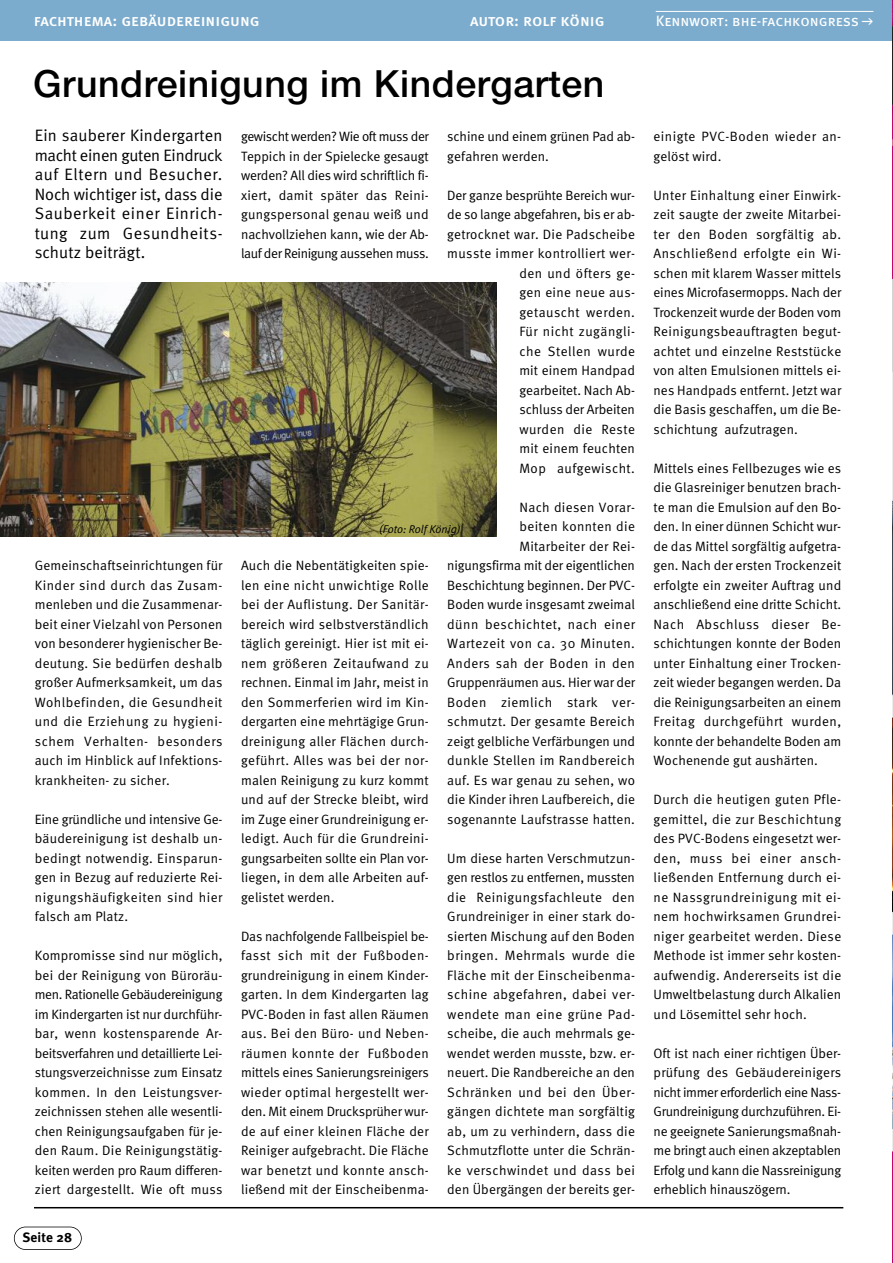
<style>
.page{position:relative;width:893px;height:1263px;background:#fff}
.page>*{position:absolute;margin:0;border:0;box-sizing:border-box;transform-origin:0 0}
.t1{font:500 37.5px "Helvetica Neue";letter-spacing:.015em;color:#000}
.t2{font:16.5px/19.5px "Meta Normal";letter-spacing:.03em;color:#000;text-align:justify}
.t3{font:16.5px "Meta Medium Caps";color:#fff}
.t4{font:15px "Meta Book Caps";color:#fff}
.t5{font:13.5px/19.5px "Meta Normal";letter-spacing:.01em;color:#000;text-align:justify}
.t6{font:13.5px/19.5px "Meta Normal";letter-spacing:.035em;color:#000}
.t7{font:700 13.5px "Meta";letter-spacing:.015em;color:#000}
.t8{font:italic 11.25px "Meta Normal";color:#000}
</style>
<div class="page">
<div style="left:0;top:0;width:893px;height:41px;background:#7babcd"></div>
<div style="left:14px;top:1226px;width:68px;height:24px;border:2px solid #000;border-radius:12px"></div>
<img style="left:892px;top:0;width:1px;height:1263px">
<hr style="left:656px;top:11px;width:217px;height:1px;background:#fff">
<img style="left:0;top:282px;width:497px;height:254px">
<hr style="left:34px;top:1207px;width:809px;height:1px;background:#000">
<p class="t3" style="left:34px;top:14px;width:227px">fachthema: gebäudereinigung</p>
<p class="t3" style="left:470px;top:14px;width:136px">autor: rolf könig</p>
<p class="t4" style="left:656px;top:15px;width:205px">Kennwort: bhe-fachkongress</p>
<h1 class="t1" style="left:33px;top:71px;width:573px">Grundreinigung im Kindergarten</h1>
<p class="t2" style="left:35px;top:127px;width:189px">Ein sauberer Kindergarten macht einen guten Eindruck auf Eltern und Besucher.<br>Noch wichtiger ist, dass die Sauberkeit einer Einrich&shy;tung zum Gesundheits&shy;schutz beiträgt.</p>
<p class="t5" style="left:241px;top:128px;width:189px">gewischt werden? Wie oft muss der Teppich in der Spielecke gesaugt werden? All dies wird schriftlich fi&shy;xiert, damit später das Reini&shy;gungspersonal genau weiß und nachvollziehen kann, wie der Ab&shy;lauf der Reinigung aussehen muss.</p>
<p class="t5" style="left:447px;top:128px;width:189px">schine und einem grünen Pad ab&shy;gefahren werden.</p>
<p class="t5" style="left:447px;top:186px;width:189px;text-align:right">Der ganze besprühte Bereich wur&shy;de so lange abgefahren, bis er ab&shy;getrocknet war. Die Padscheibe musste immer kontrolliert wer&shy;den und öfters ge-<br>gen eine neue aus-<br>getauscht werden.<br>Für nicht zugängli-<br>che Stellen wurde<br>mit einem Handpad<br>gearbeitet. Nach Ab-<br>schluss der Arbeiten<br>wurden die Reste<br>mit einem feuchten<br>Mop aufgewischt.</p>
<p class="t5" style="left:447px;top:498px;width:189px;text-align:right">Nach diesen Vorar-<br>beiten konnten die<br>Mitarbeiter der Rei&shy;nigungsfirma mit der eigentlichen<br>Beschichtung beginnen. Der PVC-<br>Boden wurde insgesamt zweimal dünn beschichtet, nach einer<br>Wartezeit von ca. 30 Minuten.<br>Anders sah der Boden in den<br>Gruppenräumen aus. Hier war der<br>Boden ziemlich stark ver&shy;schmutzt. Der gesamte Bereich zeigt gelbliche Verfärbungen und dunkle Stellen im Randbereich auf. Es war genau zu sehen, wo die Kinder ihren Laufbereich, die sogenannte Laufstrasse hatten.</p>
<p class="t5" style="left:447px;top:849px;width:189px">Um diese harten Verschmutzun&shy;gen restlos zu entfernen, mussten die Reinigungsfachleute den Grundreiniger in einer stark do&shy;sierten Mischung auf den Boden bringen. Mehrmals wurde die Fläche mit der Einscheibenma&shy;schine abgefahren, dabei ver&shy;wendete man eine grüne Pad&shy;scheibe, die auch mehrmals ge&shy;wendet werden musste, bzw. er&shy;neuert. Die Randbereiche an den Schränken und bei den Über&shy;gängen dichtete man sorgfältig ab, um zu verhindern, dass die Schmutzflotte unter die Schrän&shy;ke verschwindet und dass bei den Übergängen der bereits ger-</p>
<p class="t8" style="left:379px;top:525px;width:83px">(Foto: Rolf König)</p>
<p class="t5" style="left:241px;top:557px;width:189px">Auch die Nebentätigkeiten spie&shy;len eine nicht unwichtige Rolle bei der Auflistung. Der Sanitär&shy;bereich wird selbstverständlich täglich gereinigt. Hier ist mit ei&shy;nem größeren Zeitaufwand zu rechnen. Einmal im Jahr, meist in den Sommerferien wird im Kin&shy;dergarten eine mehrtägige Grun&shy;dreinigung aller Flächen durch&shy;geführt. Alles was bei der nor&shy;malen Reinigung zu kurz kommt und auf der Strecke bleibt, wird im Zuge einer Grundreinigung er&shy;ledigt. Auch für die Grundreini&shy;gungsarbeiten sollte ein Plan vor&shy;liegen, in dem alle Arbeiten auf&shy;gelistet werden.</p>
<p class="t5" style="left:241px;top:927px;width:189px">Das nachfolgende Fallbeispiel be&shy;fasst sich mit der Fußboden&shy;grundreinigung in einem Kinder&shy;garten. In dem Kindergarten lag PVC-Boden in fast allen Räumen aus. Bei den Büro- und Neben&shy;räumen konnte der Fußboden mittels eines Sanierungsreinigers wieder optimal hergestellt wer&shy;den. Mit einem Drucksprüher wur&shy;de auf einer kleinen Fläche der Reiniger aufgebracht. Die Fläche war benetzt und konnte ansch&shy;ließend mit der Einscheibenma-</p>
<p class="t5" style="left:35px;top:557px;width:189px">Gemeinschaftseinrichtungen für Kinder sind durch das Zusam&shy;menleben und die Zusammenar&shy;beit einer Vielzahl von Personen von besonderer hygienischer Be&shy;deutung. Sie bedürfen deshalb großer Aufmerksamkeit, um das Wohlbefinden, die Gesundheit und die Erziehung zu hygieni&shy;schem Verhalten- besonders auch im Hinblick auf Infektions&shy;krankheiten- zu sicher.</p>
<p class="t5" style="left:35px;top:810px;width:189px">Eine gründliche und intensive Ge&shy;bäudereinigung ist deshalb un&shy;bedingt notwendig. Einsparun&shy;gen in Bezug auf reduzierte Rei&shy;nigungshäufigkeiten sind hier falsch am Platz.</p>
<p class="t5" style="left:35px;top:947px;width:189px">Kompromisse sind nur möglich, bei der Reinigung von Büroräu&shy;men. Rationelle Gebäudereinigung im Kindergarten ist nur durchführ&shy;bar, wenn kostensparende Ar&shy;beitsverfahren und detaillierte Lei&shy;stungsverzeichnisse zum Einsatz kommen. In den Leistungsver&shy;zeichnissen stehen alle wesentli&shy;chen Reinigungsaufgaben für je&shy;den Raum. Die Reinigungstätig&shy;keiten werden pro Raum differen&shy;ziert dargestellt. Wie oft muss</p>
<p class="t7" style="left:22px;top:1229px;width:51px">Seite 28</p>
<p class="t6" style="left:653px;top:128px;width:189px">einigte PVC-Boden wieder an&shy;gelöst wird.</p>
<p class="t5" style="left:653px;top:186px;width:189px">Unter Einhaltung einer Einwirk&shy;zeit saugte der zweite Mitarbei&shy;ter den Boden sorgfältig ab.<br>Anschließend erfolgte ein Wi&shy;schen mit klarem Wasser mittels eines Microfasermopps. Nach der Trockenzeit wurde der Boden vom Reinigungsbeauftragten begut&shy;achtet und einzelne Reststücke von alten Emulsionen mittels ei&shy;nes Handpads entfernt. Jetzt war die Basis geschaffen, um die Be&shy;schichtung aufzutragen.</p>
<p class="t5" style="left:653px;top:459px;width:189px">Mittels eines Fellbezuges wie es die Glasreiniger benutzen brach&shy;te man die Emulsion auf den Bo&shy;den. In einer dünnen Schicht wur&shy;de das Mittel sorgfältig aufgetra&shy;gen. Nach der ersten Trockenzeit erfolgte ein zweiter Auftrag und anschließend eine dritte Schicht.<br>Nach Abschluss dieser Be&shy;schichtungen konnte der Boden unter Einhaltung einer Trocken&shy;zeit wieder begangen werden. Da die Reinigungsarbeiten an einem Freitag durchgeführt wurden, konnte der behandelte Boden am Wochenende gut aushärten.</p>
<p class="t5" style="left:653px;top:791px;width:189px">Durch die heutigen guten Pfle&shy;gemittel, die zur Beschichtung des PVC-Bodens eingesetzt wer&shy;den, muss bei einer ansch&shy;ließenden Entfernung durch ei&shy;ne Nassgrundreinigung mit ei&shy;nem hochwirksamen Grundrei&shy;niger gearbeitet werden. Diese Methode ist immer sehr kosten&shy;aufwendig. Andererseits ist die Umweltbelastung durch Alkalien und Lösemittel sehr hoch.</p>
<p class="t5" style="left:653px;top:1044px;width:189px">Oft ist nach einer richtigen Über&shy;prüfung des Gebäudereinigers nicht immer erforderlich eine Nass-Grundreinigung durchzuführen. Ei&shy;ne geeignete Sanierungsmaßnah&shy;me bringt auch einen akzeptablen Erfolg und kann die Nassreinigung erheblich hinauszögern.</p>
</div>
